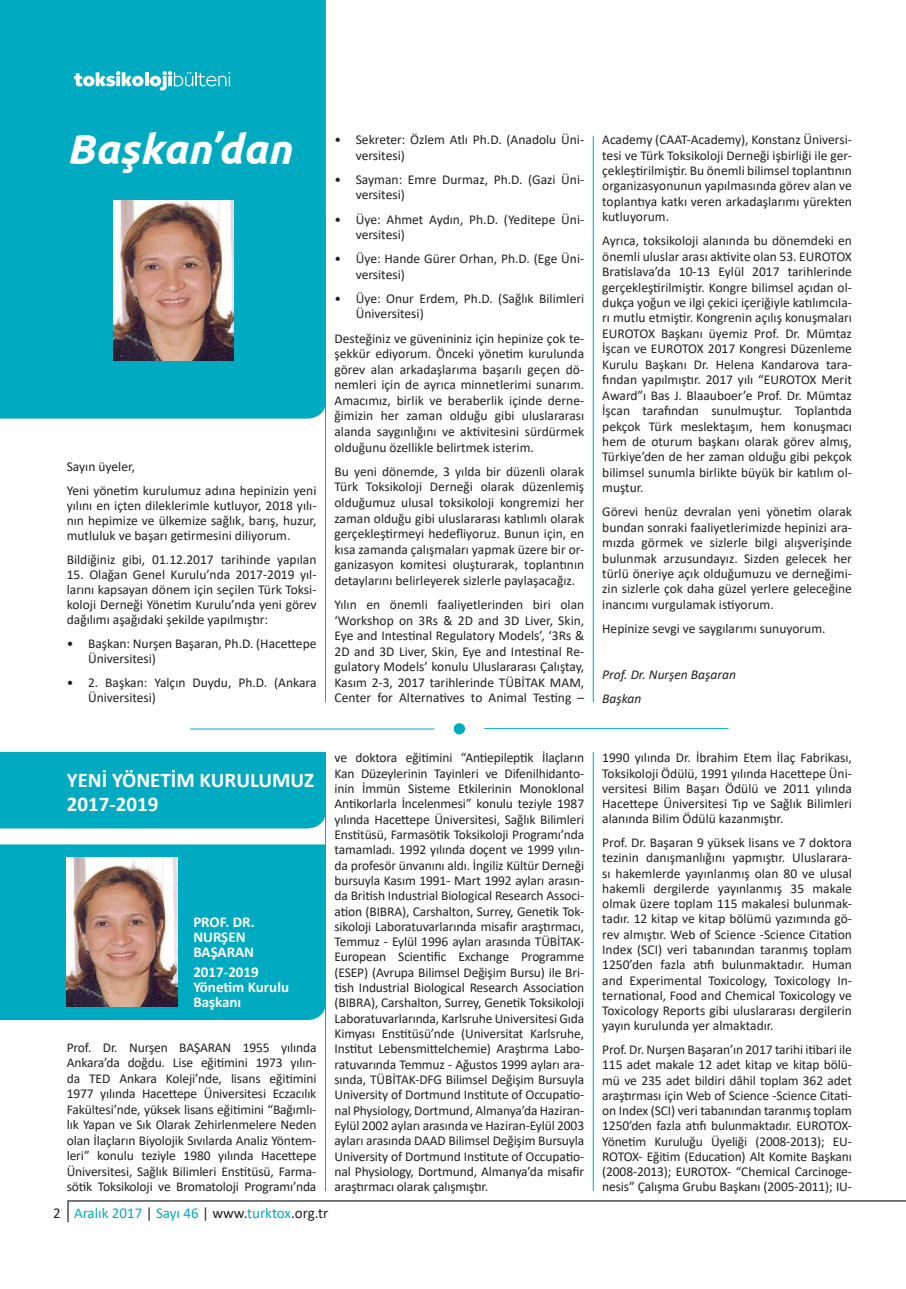
<style>
.page{position:relative;width:906px;height:1289px;background:#fff}
.page>*{position:absolute;margin:0;border:0;box-sizing:border-box;transform-origin:0 0}
.t1{font:italic 700 42px "Ubuntu";color:#fff}
.t2{font:700 21px/23.5px "Calibri";color:#fff}
.t3{font:700 15px/15px "Calibri";color:#fff}
.t4{font:15px "Calibri";color:#00abc1}
.t5{font:13.5px/15.3px "Calibri";color:#231f20;text-align:justify}
.t6{font:italic 13.5px/24px "Calibri";color:#231f20}
.s1{color:#231f20}
</style>
<div class="page">
<svg style="left:67px;top:1200px;width:839px;height:23px"></svg>
<div style="left:0;top:0;width:326px;height:418px;background:#00abc1"></div>
<img style="left:114px;top:200px;width:120px;height:160px">
<div style="left:67px;top:0;width:173px;height:99px;background:#00abc1"></div>
<svg style="left:74px;top:71px;width:69px;height:16px"></svg>
<hr style="left:145px;top:72px;width:3px;height:14px;background:#fff">
<svg style="left:150px;top:71px;width:80px;height:19px"></svg>
<hr style="left:325px;top:215px;width:1px;height:487px;background:#00abc1">
<hr style="left:325px;top:752px;width:1px;height:439px;background:#00abc1">
<hr style="left:593px;top:136px;width:1px;height:566px;background:#00abc1">
<hr style="left:593px;top:752px;width:1px;height:439px;background:#00abc1">
<hr style="left:190px;top:728px;width:244px;height:1px;background:#00abc1">
<hr style="left:484px;top:728px;width:244px;height:1px;background:#00abc1">
<div style="left:454px;top:723px;width:11px;height:11px;background:#00abc1;border-radius:50%"></div>
<div style="left:0;top:752px;width:325px;height:76px;background:#00abc1"></div>
<div style="left:0;top:844px;width:325px;height:176px;background:#00abc1"></div>
<img style="left:67px;top:857px;width:110px;height:149px">
<h1 class="t1" style="left:67px;top:124px;width:226px">Başkan’dan</h1>
<p class="t5" style="left:67px;top:454px;width:251px;line-height:23.7px">Sayın üyeler,<br>Yeni yönetim kurulumuz adına hepinizin yeni</p>
<p class="t5" style="left:67px;top:497px;width:251px">yılını en içten dileklerimle kutluyor, 2018 yılı&shy;nın hepimize ve ülkemize sağlık, barış, huzur, mutluluk ve başarı getirmesini diliyorum.</p>
<p class="t5" style="left:67px;top:551px;width:251px">Bildiğiniz gibi, 01.12.2017 tarihinde yapılan</p>
<p class="t5" style="left:67px;top:566px;width:251px">15. Olağan Genel Kurulu’nda 2017-2019 yıl&shy;larını kapsayan dönem için seçilen Türk Toksi&shy;koloji Derneği Yönetim Kurulu’nda yeni görev dağılımı aşağıdaki şekilde yapılmıştır:</p>
<p class="t5" style="left:88px;top:635px;width:230px;text-indent:-21px">• Başkan: Nurşen Başaran, Ph.D. (Hacettepe<br>Üniversitesi)</p>
<p class="t5" style="left:88px;top:674px;width:230px;text-indent:-21px">• 2. Başkan: Yalçın Duydu, Ph.D. (Ankara<br>Üniversitesi)</p>
<p class="t5" style="left:356px;top:131px;width:230px;text-indent:-21px">• Sekreter: Özlem Atlı Ph.D. (Anadolu Üni&shy;versitesi)</p>
<p class="t5" style="left:356px;top:171px;width:230px;text-indent:-21px">• Sayman: Emre Durmaz, Ph.D. (Gazi Üni&shy;versitesi)</p>
<p class="t5" style="left:356px;top:211px;width:230px;text-indent:-21px">• Üye: Ahmet Aydın, Ph.D. (Yeditepe Üni&shy;versitesi)</p>
<p class="t5" style="left:356px;top:250px;width:230px;text-indent:-21px">• Üye: Hande Gürer Orhan, Ph.D. (Ege Üni&shy;versitesi)</p>
<p class="t5" style="left:356px;top:290px;width:230px;text-indent:-21px">• Üye: Onur Erdem, Ph.D. (Sağlık Bilimleri<br>Üniversitesi)</p>
<p class="t5" style="left:334px;top:330px;width:251px">Desteğiniz ve güvenininiz için hepinize çok te&shy;şekkür ediyorum. Önceki yönetim kurulunda görev alan arkadaşlarıma başarılı geçen dö&shy;nemleri için de ayrıca minnetlerimi sunarım.<br>Amacımız, birlik ve beraberlik içinde derne&shy;ğimizin her zaman olduğu gibi uluslararası alanda saygınlığını ve aktivitesini sürdürmek olduğunu özellikle belirtmek isterim.</p>
<p class="t5" style="left:334px;top:463px;width:251px">Bu yeni dönemde, 3 yılda bir düzenli olarak Türk Toksikoloji Derneği olarak düzenlemiş olduğumuz ulusal toksikoloji kongremizi her zaman olduğu gibi uluslararası katılımlı olarak gerçekleştirmeyi hedefliyoruz. Bunun için, en kısa zamanda çalışmaları yapmak üzere bir or&shy;ganizasyon komitesi oluşturarak, toplantının detaylarını belirleyerek sizlerle paylaşacağız.</p>
<p class="t5" style="left:334px;top:596px;width:251px">Yılın en önemli faaliyetlerinden biri olan ‘Workshop on 3Rs &amp; 2D and 3D Liver, Skin, Eye and Intestinal Regulatory Models’, ‘3Rs &amp; 2D and 3D Liver, Skin, Eye and Intestinal Re&shy;gulatory Models’ konulu Uluslararası Çalıştay, Kasım 2-3, 2017 tarihlerinde TÜBİTAK MAM, Center for Alternatives to Animal Testing –</p>
<p class="t5" style="left:602px;top:132px;width:251px">Academy (CAAT-Academy), Konstanz Üniversi&shy;tesi ve Türk Toksikoloji Derneği işbirliği ile ger&shy;çekleştirilmiştir. Bu önemli bilimsel toplantının organizasyonunun yapılmasında görev alan ve toplantıya katkı veren arkadaşlarımı yürekten kutluyorum.</p>
<p class="t5" style="left:602px;top:233px;width:251px">Ayrıca, toksikoloji alanında bu dönemdeki en önemli uluslar arası aktivite olan 53. EUROTOX Bratislava’da 10-13 Eylül 2017 tarihlerinde gerçekleştirilmiştir. Kongre bilimsel açıdan ol&shy;dukça yoğun ve ilgi çekici içeriğiyle katılımcıla&shy;rı mutlu etmiştir. Kongrenin açılış konuşmaları EUROTOX Başkanı üyemiz Prof. Dr. Mümtaz İşcan ve EUROTOX 2017 Kongresi Düzenleme Kurulu Başkanı Dr. Helena Kandarova tara&shy;fından yapılmıştır. 2017 yılı “EUROTOX Merit Award”ı Bas J. Blaauboer’e Prof. Dr. Mümtaz İşcan tarafından sunulmuştur. Toplantıda pekçok Türk meslektaşım, hem konuşmacı hem de oturum başkanı olarak görev almış, Türkiye’den de her zaman olduğu gibi pekçok bilimsel sunumla birlikte büyük bir katılım ol&shy;muştur.</p>
<p class="t5" style="left:602px;top:503px;width:251px">Görevi henüz devralan yeni yönetim olarak bundan sonraki faaliyetlerimizde hepinizi ara&shy;mızda görmek ve sizlerle bilgi alışverişinde bulunmak arzusundayız. Sizden gelecek her türlü öneriye açık olduğumuzu ve derneğimi&shy;zin sizlerle çok daha güzel yerlere geleceğine inancımı vurgulamak istiyorum.</p>
<p class="t5" style="left:602px;top:620px;width:225px">Hepinize sevgi ve saygılarımı sunuyorum.</p>
<p class="t6" style="left:602px;top:661px;width:135px">Prof. Dr. Nurşen Başaran<br>Başkan</p>
<h2 class="t2" style="left:67px;top:768px;width:249px">YENİ YÖNETİM KURULUMUZ<br>2017-2019</h2>
<p class="t3" style="left:193px;top:914px;width:63px">PROF. DR.<br>NURŞEN<br>BAŞARAN</p>
<p class="t3" style="left:193px;top:964px;width:97px">2017-2019<br>Yönetim Kurulu<br>Başkanı</p>
<p class="t5" style="left:67px;top:1039px;width:251px">Prof. Dr. Nurşen BAŞARAN 1955 yılında Ankara’da doğdu. Lise eğitimini 1973 yılın&shy;da TED Ankara Koleji’nde, lisans eğitimini 1977 yılında Hacettepe Üniversitesi Eczacılık Fakültesi’nde, yüksek lisans eğitimini “Bağımlı&shy;lık Yapan ve Sık Olarak Zehirlenmelere Neden olan İlaçların Biyolojik Sıvılarda Analiz Yöntem&shy;leri” konulu teziyle 1980 yılında Hacettepe Üniversitesi, Sağlık Bilimleri Enstitüsü, Farma&shy;sötik Toksikoloji ve Bromatoloji Programı’nda</p>
<p class="t5" style="left:334px;top:749px;width:251px">ve doktora eğitimini “Antiepileptik İlaçların Kan Düzeylerinin Tayinleri ve Difenilhidanto&shy;inin İmmün Sisteme Etkilerinin Monoklonal Antikorlarla İncelenmesi” konulu teziyle 1987 yılında Hacettepe Üniversitesi, Sağlık Bilimleri Enstitüsü, Farmasötik Toksikoloji Programı’nda tamamladı. 1992 yılında doçent ve 1999 yılın&shy;da profesör ünvanını aldı. İngiliz Kültür Derneği bursuyla Kasım 1991- Mart 1992 ayları arasın&shy;da British Industrial Biological Research Associ&shy;ation (BIBRA), Carshalton, Surrey, Genetik Tok&shy;sikoloji Laboratuvarlarında misafir araştırmacı, Temmuz - Eylül 1996 ayları arasında TÜBİTAK-European Scientific Exchange Programme (ESEP) (Avrupa Bilimsel Değişim Bursu) ile Bri&shy;tish Industrial Biological Research Association (BIBRA), Carshalton, Surrey, Genetik Toksikoloji Laboratuvarlarında, Karlsruhe Universitesi Gıda Kimyası Enstitüsü’nde (Universitat Karlsruhe, Institut Lebensmittelchemie) Araştırma Labo&shy;ratuvarında Temmuz - Ağustos 1999 ayları ara&shy;sında, TÜBİTAK-DFG Bilimsel Değişim Bursuyla University of Dortmund Institute of Occupatio&shy;nal Physiology, Dortmund, Almanya’da Haziran-Eylül 2002 ayları arasında ve Haziran-Eylül 2003 ayları arasında DAAD Bilimsel Değişim Bursuyla University of Dortmund Institute of Occupatio&shy;nal Physiology, Dortmund, Almanya’da misafir araştırmacı olarak çalışmıştır.</p>
<p class="t5" style="left:602px;top:749px;width:251px">1990 yılında Dr. İbrahim Etem İlaç Fabrikası, Toksikoloji Ödülü, 1991 yılında Hacettepe Üni&shy;versitesi Bilim Başarı Ödülü ve 2011 yılında Hacettepe Üniversitesi Tıp ve Sağlık Bilimleri alanında Bilim Ödülü kazanmıştır.</p>
<p class="t5" style="left:602px;top:834px;width:251px">Prof. Dr. Başaran 9 yüksek lisans ve 7 doktora tezinin danışmanlığını yapmıştır. Uluslarara&shy;sı hakemlerde yayınlanmış olan 80 ve ulusal hakemli dergilerde yayınlanmış 35 makale olmak üzere toplam 115 makalesi bulunmak&shy;tadır. 12 kitap ve kitap bölümü yazımında gö&shy;rev almıştır. Web of Science -Science Citation Index (SCI) veri tabanından taranmış toplam 1250’den fazla atıfı bulunmaktadır. Human and Experimental Toxicology, Toxicology In&shy;ternational, Food and Chemical Toxicology ve Toxicology Reports gibi uluslararası dergilerin yayın kurulunda yer almaktadır.</p>
<p class="t5" style="left:602px;top:1041px;width:251px">Prof. Dr. Nurşen Başaran’ın 2017 tarihi itibari ile 115 adet makale 12 adet kitap ve kitap bölü&shy;mü ve 235 adet bildiri dâhil toplam 362 adet araştırması için Web of Science -Science Citati&shy;on Index (SCI) veri tabanından taranmış toplam 1250’den fazla atıfı bulunmaktadır. EUROTOX-Yönetim Kuruluğu Üyeliği (2008-2013); EU-ROTOX- Eğitim (Education) Alt Komite Başkanı (2008-2013); EUROTOX- “Chemical Carcinoge&shy;nesis” Çalışma Grubu Başkanı (2005-2011); IU-</p>
<p class="t4" style="left:53px;top:1202px;width:277px"><span class="s1">2</span> Aralık 2017 <span class="s1">|</span> Sayı 46 <span class="s1">| www.</span>turktox<span class="s1">.org.tr</span></p>
</div>
